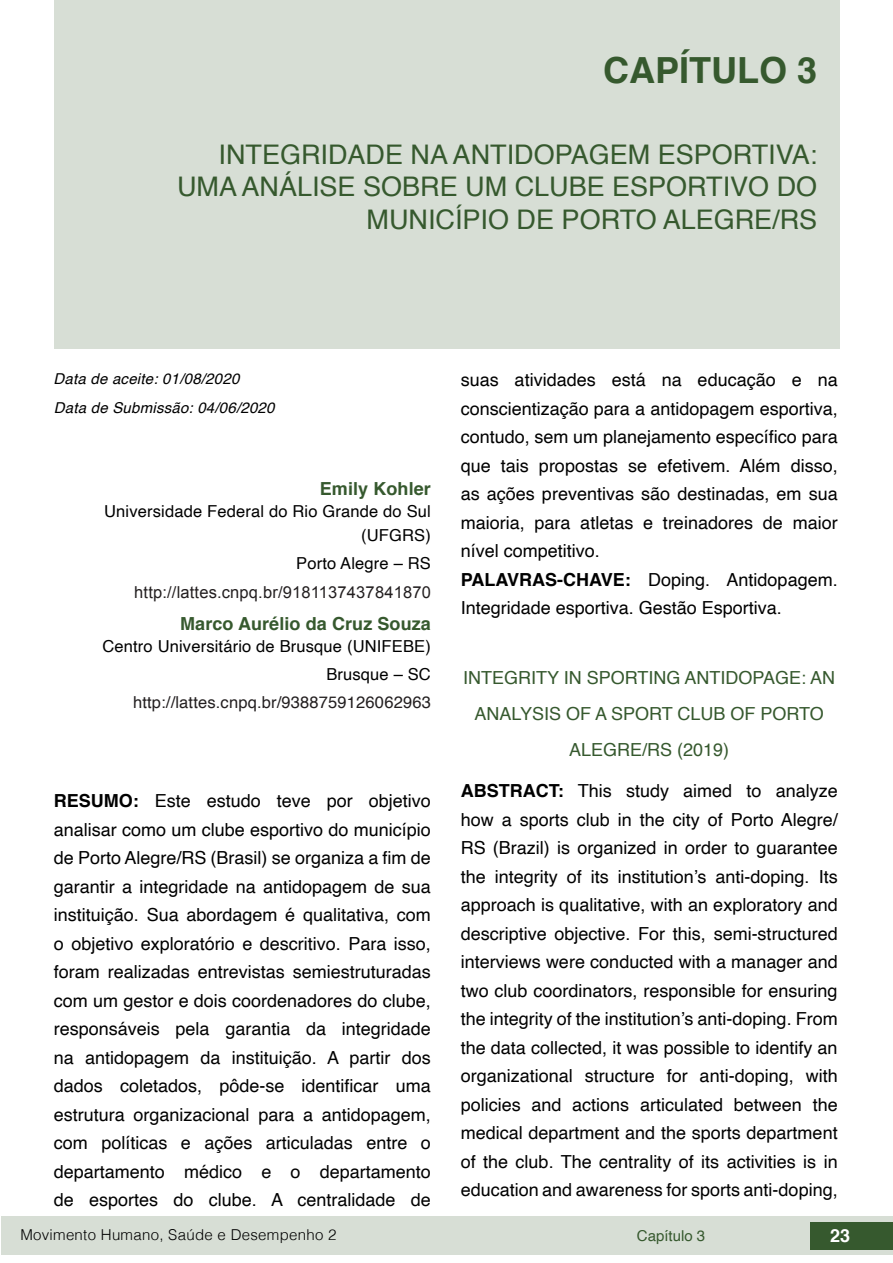
<style>
.page{position:relative;width:893px;height:1263px;background:#fff}
.page>*{position:absolute;margin:0;border:0;box-sizing:border-box;transform-origin:0 0}
.capitulos{font:700 36px "Helvetica";color:#36592e}
.nome_artigos{font:27px/32.4px "Helvetica";color:#36592e;text-align:right}
.Resumos_e_PC_TXT{font:18px/28.5px "Helvetica";color:#000;text-align:justify}
.título_Inglês{font:18px/36px "Helvetica";color:#36592e;text-align:center}
.nome_autores{font:700 18px "Helvetica";letter-spacing:.005em;color:#36592e}
.t1{font:700 18px "Helvetica";color:#fff}
.info_autores{font:16.5px/24px "Helvetica";letter-spacing:.01em;color:#000;text-align:right}
.info_autores-2{font:16.5px "Arial";letter-spacing:.01em;color:#231f20}
.info_autores-3{font:16.5px "Helvetica";letter-spacing:.01em;color:#231f20}
.datas{font:italic 15px "Helvetica";letter-spacing:.015em;color:#000}
.t2{font:300 15px "Helvetica";letter-spacing:.02em;color:#000}
.t3{font:15px "Helvetica";color:#36592e}
.s1{font-weight:700}
</style>
<div class="page">
<div style="left:1px;top:1216px;width:891px;height:38px;background:#d7ded5"></div>
<div style="left:810px;top:1222px;width:83px;height:27px;background:#36592e"></div>
<div style="left:54px;top:0;width:785px;height:349px;background:#d7ded5"></div>
<p class="capitulos" style="left:603px;top:41px;width:216px">CAPÍTULO 3</p>
<p class="nome_artigos" style="left:177px;top:139px;width:642px">INTEGRIDADE NA ANTIDOPAGEM ESPORTIVA:<br>UMA ANÁLISE SOBRE UM CLUBE ESPORTIVO DO<br>MUNICÍPIO DE PORTO ALEGRE/RS</p>
<p class="datas" style="left:54px;top:367px;width:187px">Data de aceite: 01/08/2020</p>
<p class="datas" style="left:54px;top:396px;width:222px">Data de Submissão: 04/06/2020</p>
<p class="nome_autores" style="left:320px;top:474px;width:113px">Emily Kohler</p>
<p class="info_autores" style="left:104px;top:500px;width:328px">Universidade Federal do Rio Grande do Sul (UFGRS)</p>
<p class="info_autores" style="left:296px;top:552px;width:136px">Porto Alegre – RS</p>
<p class="info_autores-2" style="left:134px;top:581px;width:298px">http://lattes.cnpq.br/9181137437841870</p>
<p class="nome_autores" style="left:180px;top:609px;width:252px">Marco Aurélio da Cruz Souza</p>
<p class="info_autores" style="left:102px;top:634px;width:330px">Centro Universitário de Brusque (UNIFEBE)</p>
<p class="info_autores" style="left:326px;top:663px;width:106px">Brusque – SC</p>
<p class="info_autores-3" style="left:133px;top:690px;width:299px">http://lattes.cnpq.br/9388759126062963</p>
<p class="Resumos_e_PC_TXT" style="left:54px;top:787px;width:379px"><span class="s1">RESUMO:</span> Este estudo teve por objetivo analisar como um clube esportivo do município de Porto Alegre/RS (Brasil) se organiza a fim de garantir a integridade na antidopagem de sua instituição. Sua abordagem é qualitativa, com o objetivo exploratório e descritivo. Para isso, foram realizadas entrevistas semiestruturadas com um gestor e dois coordenadores do clube, responsáveis pela garantia da integridade na antidopagem da instituição. A partir dos dados coletados, pôde-se identificar uma estrutura organizacional para a antidopagem, com políticas e ações articuladas entre o departamento médico e o departamento de esportes do clube. A centralidade de</p>
<p class="Resumos_e_PC_TXT" style="left:461px;top:366px;width:379px">suas atividades está na educação e na conscientização para a antidopagem esportiva, contudo, sem um planejamento específico para que tais propostas se efetivem. Além disso, as ações preventivas são destinadas, em sua maioria, para atletas e treinadores de maior nível competitivo.</p>
<p class="Resumos_e_PC_TXT" style="left:461px;top:566px;width:378px"><span class="s1">PALAVRAS-CHAVE:</span> Doping. Antidopagem.<br>Integridade esportiva. Gestão Esportiva.</p>
<p class="título_Inglês" style="left:463px;top:660px;width:374px">INTEGRITY IN SPORTING ANTIDOPAGE: AN<br>ANALYSIS OF A SPORT CLUB OF PORTO<br>ALEGRE/RS (2019)</p>
<p class="Resumos_e_PC_TXT" style="left:461px;top:777px;width:379px"><span class="s1">ABSTRACT:</span> This study aimed to analyze how a sports club in the city of Porto Alegre/ RS (Brazil) is organized in order to guarantee the integrity of its institution’s anti-doping. Its approach is qualitative, with an exploratory and descriptive objective. For this, semi-structured interviews were conducted with a manager and two club coordinators, responsible for ensuring the integrity of the institution’s anti-doping. From the data collected, it was possible to identify an organizational structure for anti-doping, with policies and actions articulated between the medical department and the sports department of the club. The centrality of its activities is in education and awareness for sports anti-doping,</p>
<p class="t2" style="left:20px;top:1222px;width:318px">Movimento Humano, Saúde e Desempenho 2</p>
<p class="t3" style="left:637px;top:1224px;width:70px">Capítulo 3</p>
<p class="t1" style="left:830px;top:1221px;width:22px">23</p>
</div>
